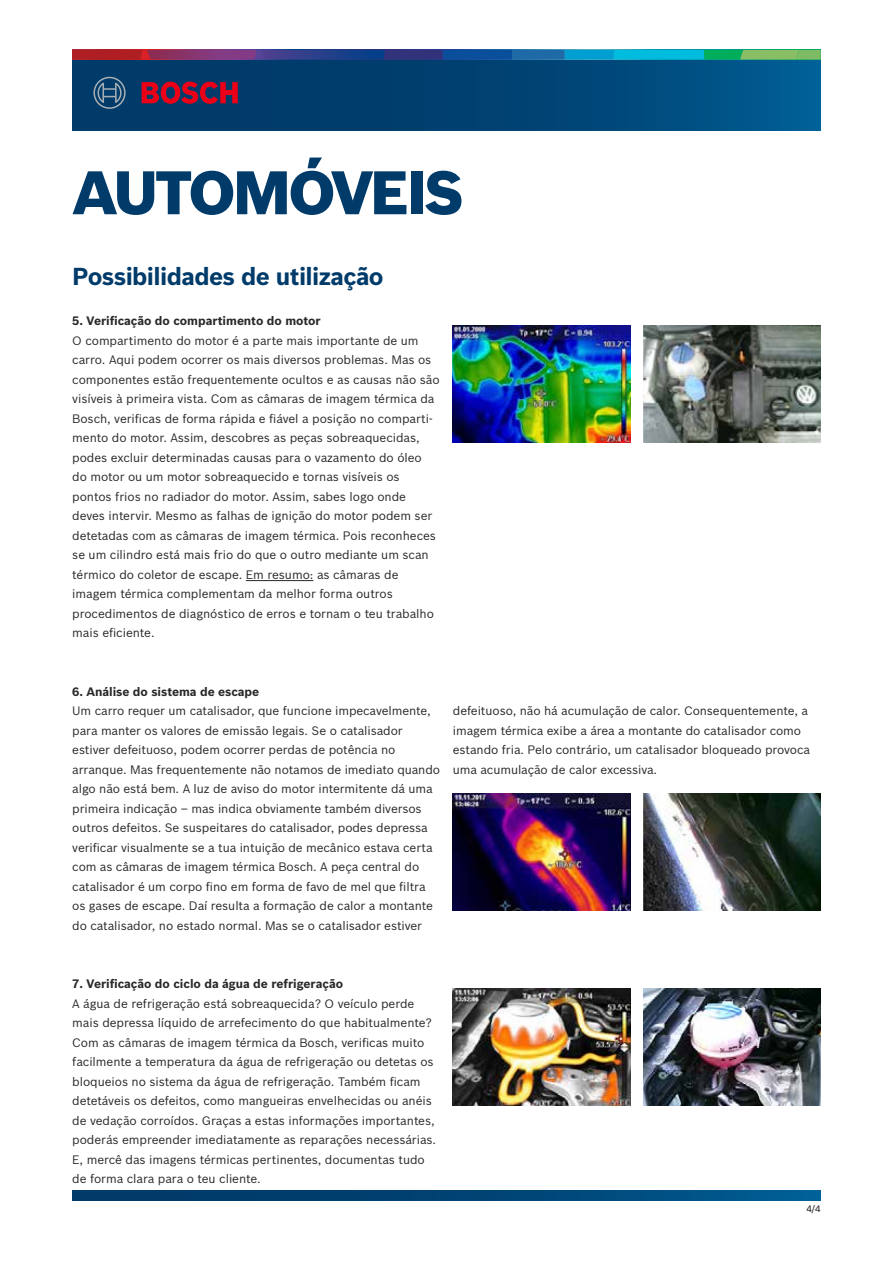
<style>
.page{position:relative;width:893px;height:1263px;background:#fff}
.page>*{position:absolute;margin:0;border:0;box-sizing:border-box;transform-origin:0 0}
.t1{font:900 60px "Bosch Sans";letter-spacing:-.05em;color:#003b6a}
.t2{font:700 24px "Bosch Sans";letter-spacing:-.025em;color:#003b6a}
.t3{font:12px/19.5px "Bosch Sans";letter-spacing:-.005em;color:#292829}
.t4{font:700 12px "Bosch Sans";letter-spacing:-.005em;color:#292829}
.t5{font:500 9px "Bosch Sans";color:#292829}
</style>
<div class="page">
<img style="left:453px;top:325px;width:177px;height:117px">
<img style="left:643px;top:325px;width:178px;height:117px">
<img style="left:643px;top:793px;width:178px;height:117px">
<img style="left:643px;top:988px;width:178px;height:117px">
<img style="left:453px;top:793px;width:177px;height:117px">
<img style="left:453px;top:988px;width:177px;height:117px">
<svg style="left:72px;top:59px;width:749px;height:71px"></svg>
<svg style="left:72px;top:50px;width:749px;height:9px"></svg>
<svg style="left:142px;top:82px;width:96px;height:22px"></svg>
<svg style="left:93px;top:77px;width:33px;height:32px"></svg>
<svg style="left:72px;top:1191px;width:749px;height:9px"></svg>
<hr style="left:246px;top:580px;width:67px;height:1px;background:#292829">
<h1 class="t1" style="left:72px;top:147px;width:393px">AUTOMÓVEIS</h1>
<h2 class="t2" style="left:72px;top:258px;width:313px">Possibilidades de utilização</h2>
<p class="t4" style="left:72px;top:312px;width:250px">5. Verificação do compartimento do motor</p>
<p class="t3" style="left:72px;top:330px;width:369px">O compartimento do motor é a parte mais importante de um carro. Aqui podem ocorrer os mais diversos problemas. Mas os componentes estão frequentemente ocultos e as causas não são visíveis à primeira vista. Com as câmaras de imagem térmica da Bosch, verificas de forma rápida e fiável a posição no comparti&shy;mento do motor. Assim, descobres as peças sobreaquecidas, podes excluir determinadas causas para o vazamento do óleo<br>do motor ou um motor sobreaquecido e tornas visíveis os pontos frios no radiador do motor. Assim, sabes logo onde deves intervir. Mesmo as falhas de ignição do motor podem ser detetadas com as câmaras de imagem térmica. Pois reconheces se um cilindro está mais frio do que o outro mediante um scan térmico do coletor de escape. Em resumo: as câmaras de imagem térmica complementam da melhor forma outros procedimentos de diagnóstico de erros e tornam o teu trabalho mais eficiente.</p>
<p class="t4" style="left:72px;top:682px;width:188px">6. Análise do sistema de escape</p>
<p class="t3" style="left:72px;top:700px;width:369px">Um carro requer um catalisador, que funcione impecavelmente, para manter os valores de emissão legais. Se o catalisador estiver defeituoso, podem ocorrer perdas de potência no arranque. Mas frequentemente não notamos de imediato quando algo não está bem. A luz de aviso do motor intermitente dá uma primeira indicação – mas indica obviamente também diversos outros defeitos. Se suspeitares do catalisador, podes depressa verificar visualmente se a tua intuição de mecânico estava certa com as câmaras de imagem térmica Bosch. A peça central do catalisador é um corpo fino em forma de favo de mel que filtra os gases de escape. Daí resulta a formação de calor a montante do catalisador, no estado normal. Mas se o catalisador estiver</p>
<p class="t3" style="left:453px;top:700px;width:359px">defeituoso, não há acumulação de calor. Consequentemente, a imagem térmica exibe a área a montante do catalisador como estando fria. Pelo contrário, um catalisador bloqueado provoca uma acumulação de calor excessiva.</p>
<p class="t4" style="left:72px;top:975px;width:272px">7. Verificação do ciclo da água de refrigeração</p>
<p class="t3" style="left:72px;top:993px;width:365px">A água de refrigeração está sobreaquecida? O veículo perde mais depressa líquido de arrefecimento do que habitualmente?<br>Com as câmaras de imagem térmica da Bosch, verificas muito facilmente a temperatura da água de refrigeração ou detetas os bloqueios no sistema da água de refrigeração. Também ficam detetáveis os defeitos, como mangueiras envelhecidas ou anéis de vedação corroídos. Graças a estas informações importantes, poderás empreender imediatamente as reparações necessárias.<br>E, mercê das imagens térmicas pertinentes, documentas tudo de forma clara para o teu cliente.</p>
<p class="t5" style="left:806px;top:1202px;width:16px">4/4</p>
</div>
